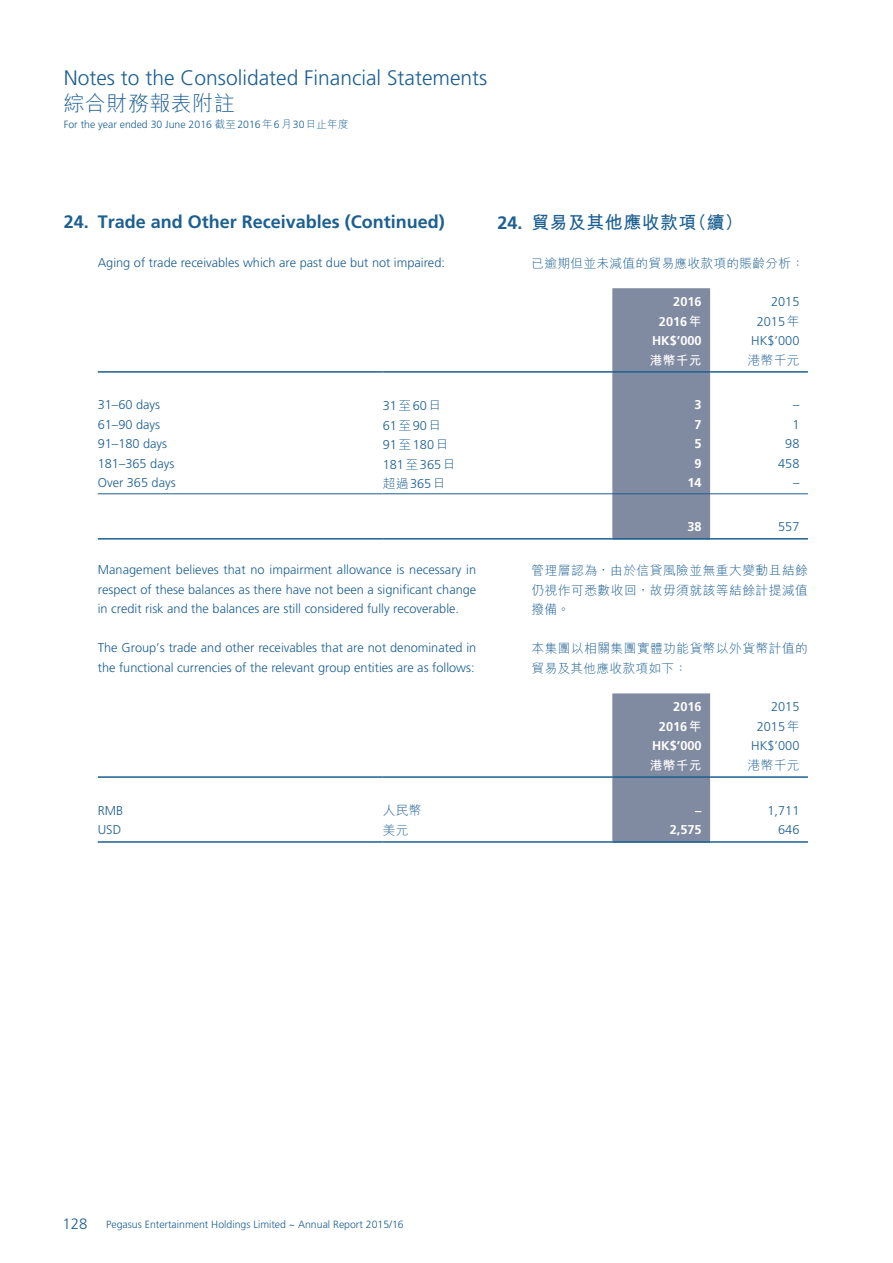
<style>
.page{position:relative;width:893px;height:1263px;background:#fff}
.page>*{position:absolute;margin:0;border:0;box-sizing:border-box;transform-origin:0 0}
.t1{font:300 21px "Frutiger LT Std";color:#1c5f91}
.t2{font:300 21px "M Hei HK";letter-spacing:.02em;color:#1c5f91}
._01_H1_E{font:700 18px "Frutiger LT Std";color:#1c5f91}
._001_H1_C{font:700 18px "M Hei HK";letter-spacing:.02em;color:#1c5f91}
.t3{font:300 15px "Frutiger LT Std";color:#1c5f91}
._00_txt_E{font:300 12.75px/19.5px "Frutiger LT Std";color:#1c5f91;text-align:justify}
._50_Table_txt{font:300 12.75px "Frutiger LT Std";color:#1c5f91}
._000_txt_C{font:300 12.75px/19.5px "M Hei HK";letter-spacing:.035em;color:#1c5f91;text-align:justify}
._50_Table_txt-2{font:700 12.75px "Frutiger LT Std";color:#fff}
._50_Table_txt-3{font:300 12.75px "M Hei HK";letter-spacing:.02em;color:#1c5f91}
._50_Table_txt-4{font:700 12.75px "M Hei HK";letter-spacing:.02em;color:#fff}
.t4{font:300 10.5px "Frutiger LT Std";color:#1c5f91}
.s1{font-family:"M Hei HK"}
.s2{font-family:"Frutiger LT Std"}
</style>
<div class="page">
<div style="left:612px;top:288px;width:98px;height:250px;background:#808aa0"></div>
<hr style="left:98px;top:371px;width:285px;height:2px;background:#1c5f91">
<hr style="left:383px;top:371px;width:229px;height:2px;background:#1c5f91">
<hr style="left:612px;top:371px;width:98px;height:2px;background:#1c5f91">
<hr style="left:710px;top:371px;width:98px;height:2px;background:#1c5f91">
<hr style="left:98px;top:493px;width:285px;height:1px;background:#1c5f91">
<hr style="left:383px;top:493px;width:229px;height:1px;background:#1c5f91">
<hr style="left:612px;top:493px;width:98px;height:1px;background:#1c5f91">
<hr style="left:710px;top:493px;width:98px;height:1px;background:#1c5f91">
<hr style="left:98px;top:538px;width:285px;height:2px;background:#1c5f91">
<hr style="left:383px;top:538px;width:229px;height:2px;background:#1c5f91">
<hr style="left:612px;top:538px;width:98px;height:2px;background:#1c5f91">
<hr style="left:710px;top:538px;width:98px;height:2px;background:#1c5f91">
<div style="left:612px;top:693px;width:98px;height:148px;background:#808aa0"></div>
<hr style="left:98px;top:776px;width:285px;height:2px;background:#1c5f91">
<hr style="left:383px;top:776px;width:229px;height:2px;background:#1c5f91">
<hr style="left:612px;top:776px;width:98px;height:2px;background:#1c5f91">
<hr style="left:710px;top:776px;width:98px;height:2px;background:#1c5f91">
<hr style="left:98px;top:841px;width:285px;height:2px;background:#1c5f91">
<hr style="left:383px;top:841px;width:229px;height:2px;background:#1c5f91">
<hr style="left:612px;top:841px;width:98px;height:2px;background:#1c5f91">
<hr style="left:710px;top:841px;width:98px;height:2px;background:#1c5f91">
<h1 class="t1" style="left:64px;top:66px;width:425px">Notes to the Consolidated Financial Statements</h1>
<h1 class="t2" style="left:64px;top:92px;width:172px">綜合財務報表附註</h1>
<p class="t4" style="left:64px;top:119px;width:286px">For the year ended 30 June 2016 <span class="s1">截至</span>2016<span class="s1">年</span>6<span class="s1">月</span>30<span class="s1">日止年度</span></p>
<p class="_01_H1_E" style="left:64px;top:211px;width:383px">24. Trade and Other Receivables (Continued)</p>
<p class="_00_txt_E" style="left:98px;top:253px;width:349px">Aging of trade receivables which are past due but not impaired:</p>
<p class="_001_H1_C" style="left:497px;top:209px;width:247px"><span class="s2">24.</span> 貿易及其他應收款項（續）</p>
<p class="_000_txt_C" style="left:531px;top:253px;width:274px">已逾期但並未減值的貿易應收款項的賬齡分析：</p>
<p class="_50_Table_txt-2" style="left:673px;top:294px;width:30px">2016</p>
<p class="_50_Table_txt" style="left:771px;top:294px;width:30px">2015</p>
<p class="_50_Table_txt-2" style="left:659px;top:314px;width:44px">2016<span class="s1">年</span></p>
<p class="_50_Table_txt" style="left:757px;top:314px;width:44px">2015<span class="s1">年</span></p>
<p class="_50_Table_txt-2" style="left:652px;top:333px;width:51px">HK$’000</p>
<p class="_50_Table_txt" style="left:751px;top:333px;width:50px">HK$’000</p>
<p class="_50_Table_txt-4" style="left:650px;top:351px;width:53px">港幣千元</p>
<p class="_50_Table_txt-3" style="left:748px;top:353px;width:53px">港幣千元</p>
<p class="_50_Table_txt" style="left:98px;top:398px;width:64px">31–60 days</p>
<p class="_50_Table_txt" style="left:383px;top:398px;width:60px">31<span class="s1">至</span>60<span class="s1">日</span></p>
<p class="_50_Table_txt-2" style="left:694px;top:398px;width:9px">3</p>
<p class="_50_Table_txt" style="left:793px;top:398px;width:8px">–</p>
<p class="_50_Table_txt" style="left:98px;top:417px;width:64px">61–90 days</p>
<p class="_50_Table_txt" style="left:383px;top:418px;width:60px">61<span class="s1">至</span>90<span class="s1">日</span></p>
<p class="_50_Table_txt-2" style="left:694px;top:417px;width:9px">7</p>
<p class="_50_Table_txt" style="left:792px;top:417px;width:9px">1</p>
<p class="_50_Table_txt" style="left:98px;top:437px;width:71px">91–180 days</p>
<p class="_50_Table_txt" style="left:383px;top:437px;width:67px">91<span class="s1">至</span>180<span class="s1">日</span></p>
<p class="_50_Table_txt-2" style="left:694px;top:437px;width:9px">5</p>
<p class="_50_Table_txt" style="left:785px;top:437px;width:16px">98</p>
<p class="_50_Table_txt" style="left:98px;top:456px;width:78px">181–365 days</p>
<p class="_50_Table_txt" style="left:383px;top:457px;width:74px">181<span class="s1">至</span>365<span class="s1">日</span></p>
<p class="_50_Table_txt-2" style="left:694px;top:456px;width:9px">9</p>
<p class="_50_Table_txt" style="left:778px;top:456px;width:23px">458</p>
<p class="_50_Table_txt" style="left:98px;top:476px;width:79px">Over 365 days</p>
<p class="_50_Table_txt-3" style="left:383px;top:477px;width:64px">超過<span class="s2">365</span>日</p>
<p class="_50_Table_txt-2" style="left:687px;top:476px;width:16px">14</p>
<p class="_50_Table_txt" style="left:793px;top:476px;width:8px">–</p>
<p class="_50_Table_txt-2" style="left:687px;top:519px;width:16px">38</p>
<p class="_50_Table_txt" style="left:778px;top:519px;width:23px">557</p>
<p class="_00_txt_E" style="left:98px;top:560px;width:380px">Management believes that no impairment allowance is necessary in respect of these balances as there have not been a significant change in credit risk and the balances are still considered fully recoverable.</p>
<p class="_00_txt_E" style="left:98px;top:638px;width:380px">The Group’s trade and other receivables that are not denominated in the functional currencies of the relevant group entities are as follows:</p>
<p class="_50_Table_txt-2" style="left:673px;top:699px;width:30px">2016</p>
<p class="_50_Table_txt" style="left:771px;top:699px;width:30px">2015</p>
<p class="_50_Table_txt-2" style="left:659px;top:719px;width:44px">2016<span class="s1">年</span></p>
<p class="_50_Table_txt" style="left:757px;top:719px;width:44px">2015<span class="s1">年</span></p>
<p class="_50_Table_txt-2" style="left:652px;top:738px;width:51px">HK$’000</p>
<p class="_50_Table_txt" style="left:751px;top:738px;width:50px">HK$’000</p>
<p class="_50_Table_txt-4" style="left:650px;top:756px;width:53px">港幣千元</p>
<p class="_50_Table_txt-3" style="left:748px;top:759px;width:53px">港幣千元</p>
<p class="_50_Table_txt" style="left:98px;top:803px;width:27px">RMB</p>
<p class="_50_Table_txt-3" style="left:383px;top:804px;width:40px">人民幣</p>
<p class="_50_Table_txt-2" style="left:695px;top:803px;width:8px">–</p>
<p class="_50_Table_txt" style="left:767px;top:803px;width:33px">1,711</p>
<p class="_50_Table_txt" style="left:98px;top:822px;width:25px">USD</p>
<p class="_50_Table_txt-3" style="left:383px;top:823px;width:27px">美元</p>
<p class="_50_Table_txt-2" style="left:670px;top:822px;width:33px">2,575</p>
<p class="_50_Table_txt" style="left:778px;top:822px;width:23px">646</p>
<p class="_000_txt_C" style="left:531px;top:561px;width:278px">管理層認為，由於信貸風險並無重大變動且結餘仍視作可悉數收回，故毋須就該等結餘計提減值撥備。</p>
<p class="_000_txt_C" style="left:531px;top:639px;width:278px">本集團以相關集團實體功能貨幣以外貨幣計值的貿易及其他應收款項如下：</p>
<p class="t3" style="left:63px;top:1216px;width:27px">128</p>
<p class="t4" style="left:106px;top:1218px;width:299px">Pegasus Entertainment Holdings Limited ~ Annual Report 2015/16</p>
</div>
